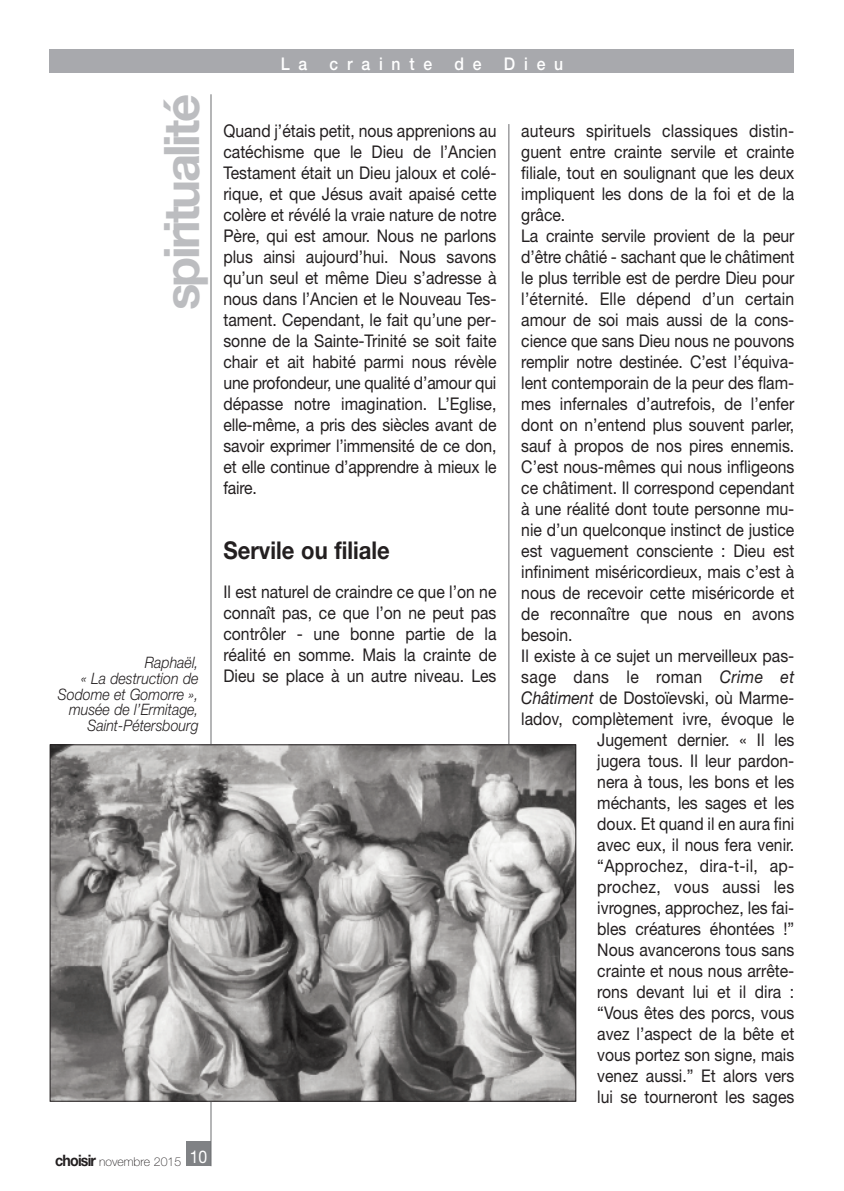
<style>
.page{position:relative;width:844px;height:1191px;background:#fff}
.page>*{position:absolute;margin:0;border:0;box-sizing:border-box;transform-origin:0 0}
.t1{font:700 49px "Helvetica Neue";letter-spacing:-.055em;color:#bcbdc0}
.t2{font:700 24.5px "Helvetica Neue";color:#231f20;scale:.9 1}
.t3{font:17.5px/21px "Helvetica Neue";color:#231f20;text-align:justify;scale:.9 1}
.t4{font:17.5px "Helvetica Neue";letter-spacing:.02em;color:#231f20;scale:.9 1}
.t5{font:500 17.5px "Helvetica Neue";letter-spacing:.555em;color:#fff;scale:.9 1}
.t6{font:17.5px "Helvetica Neue";color:#fff;scale:.9 1}
.t7{font:italic 300 15.75px/15.8px "Helvetica Neue";color:#231f20;text-align:right;scale:.9 1}
.t8{font:100 12.25px "Helvetica Neue";color:#231f20}
.s1{font-style:italic}
.s2{font-weight:700;font-size:15.75px}
</style>
<div class="page">
<div style="left:50px;top:50px;width:744px;height:23px;background:#a8a9ad"></div>
<hr style="left:508px;top:124px;width:1px;height:977px;background:#6c6d70">
<div style="left:186px;top:1141px;width:25px;height:25px;background:#808285"></div>
<hr style="left:210px;top:94px;width:1px;height:1072px;background:#6c6d70">
<img style="left:52px;top:746px;width:522px;height:353px">
<h1 class="t1" style="left:137px;top:310px;width:217px;rotate:-90deg">spiritualité</h1>
<p class="t7" style="left:58px;top:654px;width:158px">Raphaël,<br>« La destruction de<br>Sodome et Gomorre », musée de l’Ermitage,<br>Saint-Pétersbourg</p>
<p class="t5" style="left:281px;top:57px;width:31px">L a</p>
<p class="t5" style="left:329px;top:57px;width:115px">crainte</p>
<p class="t5" style="left:454px;top:57px;width:32px">d e</p>
<p class="t5" style="left:504px;top:57px;width:67px">Dieu</p>
<p class="t3" style="left:223px;top:121px;width:305px">Quand j’étais petit, nous apprenions au catéchisme que le Dieu de l’Ancien Testament était un Dieu jaloux et colé&shy;rique, et que Jésus avait apaisé cette colère et révélé la vraie nature de notre Père, qui est amour. Nous ne parlons plus ainsi aujourd’hui. Nous savons qu’un seul et même Dieu s’adresse à nous dans l’Ancien et le Nouveau Tes&shy;tament. Cependant, le fait qu’une per&shy;sonne de la Sainte-Trinité se soit faite chair et ait habité parmi nous révèle une profondeur, une qualité d’amour qui dépasse notre imagination. L’Eglise, elle-même, a pris des siècles avant de savoir exprimer l’immensité de ce don, et elle continue d’apprendre à mieux le faire.</p>
<h2 class="t2" style="left:223px;top:542px;width:186px">Servile ou filiale</h2>
<p class="t3" style="left:223px;top:583px;width:305px">Il est naturel de craindre ce que l’on ne connaît pas, ce que l’on ne peut pas contrôler - une bonne partie de la réalité en somme. Mais la crainte de Dieu se place à un autre niveau. Les</p>
<p class="t3" style="left:521px;top:121px;width:305px">auteurs spirituels classiques distin-</p>
<p class="t3" style="left:521px;top:142px;width:305px">guent entre crainte servile et crainte</p>
<p class="t3" style="left:521px;top:163px;width:305px">filiale, tout en soulignant que les deux</p>
<p class="t3" style="left:521px;top:184px;width:305px">impliquent les dons de la foi et de la</p>
<p class="t3" style="left:521px;top:205px;width:50px">grâce.</p>
<p class="t3" style="left:521px;top:226px;width:305px">La crainte servile provient de la peur</p>
<p class="t3" style="left:521px;top:247px;width:305px">d’être châtié - sachant que le châtiment</p>
<p class="t3" style="left:521px;top:268px;width:305px">le plus terrible est de perdre Dieu pour</p>
<p class="t3" style="left:521px;top:289px;width:305px">l’éternité. Elle dépend d’un certain</p>
<p class="t3" style="left:521px;top:310px;width:305px">amour de soi mais aussi de la cons-</p>
<p class="t3" style="left:521px;top:331px;width:305px">cience que sans Dieu nous ne pouvons</p>
<p class="t3" style="left:521px;top:352px;width:305px">remplir notre destinée. C’est l’équiva-</p>
<p class="t3" style="left:521px;top:373px;width:305px">lent contemporain de la peur des flam-</p>
<p class="t3" style="left:521px;top:394px;width:305px">mes infernales d’autrefois, de l’enfer</p>
<p class="t3" style="left:521px;top:415px;width:305px">dont on n’entend plus souvent parler,</p>
<p class="t3" style="left:521px;top:436px;width:305px">sauf à propos de nos pires ennemis.</p>
<p class="t3" style="left:521px;top:457px;width:305px">C’est nous-mêmes qui nous infligeons</p>
<p class="t3" style="left:521px;top:478px;width:305px">ce châtiment. Il correspond cependant</p>
<p class="t3" style="left:521px;top:499px;width:305px">à une réalité dont toute personne mu-</p>
<p class="t3" style="left:521px;top:520px;width:305px">nie d’un quelconque instinct de justice</p>
<p class="t3" style="left:521px;top:541px;width:305px">est vaguement consciente : Dieu est</p>
<p class="t3" style="left:521px;top:562px;width:305px">infiniment miséricordieux, mais c’est à</p>
<p class="t3" style="left:521px;top:583px;width:305px">nous de recevoir cette miséricorde et</p>
<p class="t3" style="left:521px;top:604px;width:305px">de reconnaître que nous en avons</p>
<p class="t3" style="left:521px;top:625px;width:59px">besoin.</p>
<p class="t3" style="left:521px;top:646px;width:305px">Il existe à ce sujet un merveilleux pas-</p>
<p class="t4" style="left:521px;top:670px;width:305px">sage dans le roman <span class="s1">Crime et</span></p>
<p class="t3" style="left:521px;top:688px;width:305px"><span class="s1">Châtiment</span> de Dostoïevski, où Marme-</p>
<p class="t3" style="left:521px;top:709px;width:305px">ladov, complètement ivre, évoque le</p>
<p class="t3" style="left:597px;top:730px;width:220px">Jugement dernier. « Il les</p>
<p class="t3" style="left:597px;top:751px;width:220px">jugera tous. Il leur pardon-</p>
<p class="t3" style="left:597px;top:772px;width:220px">nera à tous, les bons et les</p>
<p class="t3" style="left:597px;top:793px;width:220px">méchants, les sages et les</p>
<p class="t3" style="left:597px;top:814px;width:220px">doux. Et quand il en aura fini</p>
<p class="t3" style="left:597px;top:835px;width:220px">avec eux, il nous fera venir.</p>
<p class="t4" style="left:597px;top:859px;width:220px">“Approchez, dira-t-il, ap-</p>
<p class="t4" style="left:597px;top:880px;width:220px">prochez, vous aussi les</p>
<p class="t3" style="left:597px;top:898px;width:220px">ivrognes, approchez, les fai-</p>
<p class="t3" style="left:597px;top:919px;width:220px">bles créatures éhontées !”</p>
<p class="t3" style="left:597px;top:940px;width:220px">Nous avancerons tous sans</p>
<p class="t3" style="left:597px;top:961px;width:220px">crainte et nous nous arrête-</p>
<p class="t3" style="left:597px;top:982px;width:220px">rons devant lui et il dira :</p>
<p class="t3" style="left:597px;top:1003px;width:220px">“Vous êtes des porcs, vous</p>
<p class="t3" style="left:597px;top:1024px;width:220px">avez l’aspect de la bête et</p>
<p class="t3" style="left:597px;top:1045px;width:220px">vous portez son signe, mais</p>
<p class="t3" style="left:597px;top:1066px;width:220px">venez aussi.” Et alors vers</p>
<p class="t3" style="left:597px;top:1087px;width:220px">lui se tourneront les sages</p>
<p class="t8" style="left:55px;top:1157px;width:127px"><span class="s2">choisir</span> novembre 2015</p>
<p class="t6" style="left:190px;top:1150px;width:21px">10</p>
</div>
